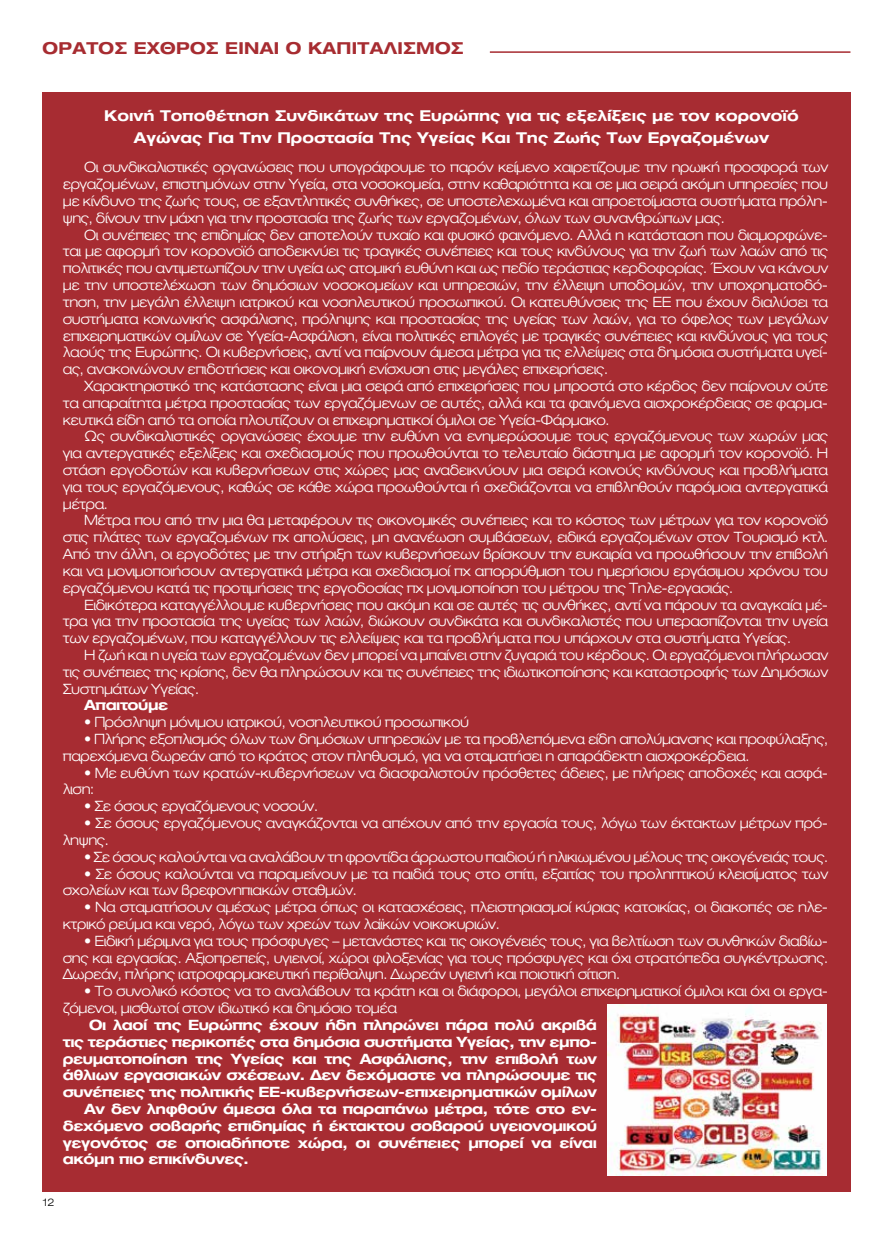
<style>
.page{position:relative;width:893px;height:1234px;background:#fff}
.page>*{position:absolute;margin:0;border:0;box-sizing:border-box;transform-origin:0 0}
.t1{font:700 expanded 16.5px "Ford Greek";color:#a72c31}
.t2{font:700 expanded 15px/22.5px "Ford Greek";color:#fff;text-align:center}
.t3{font:300 expanded 14.25px/16.8px "Ford Greek";letter-spacing:-.03em;color:#fff;text-align:justify}
.t4{font:700 expanded 14.25px "Ford Greek";letter-spacing:-.03em;color:#fff}
.t5{font:300 expanded 10.5px "Ford Greek";color:#000}
</style>
<div class="page">
<div style="left:43px;top:92px;width:807px;height:1099px;background:#a72c32"></div>
<hr style="left:490px;top:51px;width:360px;height:2px;background:#a72c31">
<img style="left:607px;top:1004px;width:219px;height:170px">
<p class="t1" style="left:43px;top:39px;width:15px">ορατοσ</p>
<p class="t1" style="left:134px;top:39px;width:15px">εχθροσ</p>
<p class="t1" style="left:225px;top:39px;width:12px">είναι</p>
<p class="t1" style="left:286px;top:39px;width:37px">ο καπιταλισμοσ</p>
<p class="t2" style="left:104px;top:104px;width:696px">Κοινή Τοποθέτηση Συνδικάτων της Ευρώπης για τις εξελίξεις με τον κορονοϊό<br>Αγώνας Για Την Προστασία Της Υγείας Και Της Ζωής Των Εργαζομένων</p>
<p class="t3" style="left:63px;top:159px;width:767px;text-indent:21px">Οι συνδικαλιστικές οργανώσεις που υπογράφουμε το παρόν κείμενο χαιρετίζουμε την ηρωική προσφορά των εργαζομένων, επιστημόνων στην Υγεία, στα νοσοκομεία, στην καθαριότητα και σε μια σειρά ακόμη υπηρεσίες που με κίνδυνο της ζωής τους, σε εξαντλητικές συνθήκες, σε υποστελεχωμένα και απροετοίμαστα συστήματα πρόλη&shy;ψης, δίνουν την μάχη για την προστασία της ζωής των εργαζομένων, όλων των συνανθρώπων μας.</p>
<p class="t3" style="left:63px;top:226px;width:767px;text-indent:21px">Οι συνέπειες της επιδημίας δεν αποτελούν τυχαίο και φυσικό φαινόμενο. Αλλά η κατάσταση που διαμορφώνε&shy;ται με αφορμή τον κορονοϊό αποδεικνύει τις τραγικές συνέπειες και τους κινδύνους για την ζωή των λαών από τις πολιτικές που αντιμετωπίζουν την υγεία ως ατομική ευθύνη και ως πεδίο τεράστιας κερδοφορίας. Έχουν να κάνουν με την υποστελέχωση των δημόσιων νοσοκομείων και υπηρεσιών, την έλλειψη υποδομών, την υποχρηματοδό&shy;τηση, την μεγάλη έλλειψη ιατρικού και νοσηλευτικού προσωπικού. Οι κατευθύνσεις της ΕΕ που έχουν διαλύσει τα συστήματα κοινωνικής ασφάλισης, πρόληψης και προστασίας της υγείας των λαών, για το όφελος των μεγάλων επιχειρηματικών ομίλων σε Υγεία-Ασφάλιση, είναι πολιτικές επιλογές με τραγικές συνέπειες και κινδύνους για τους λαούς της Ευρώπης. Οι κυβερνήσεις, αντί να παίρνουν άμεσα μέτρα για τις ελλείψεις στα δημόσια συστήματα υγεί&shy;ας, ανακοινώνουν επιδοτήσεις και οικονομική ενίσχυση στις μεγάλες επιχειρήσεις.</p>
<p class="t3" style="left:63px;top:377px;width:767px;text-indent:21px">Χαρακτηριστικό της κατάστασης είναι μια σειρά από επιχειρήσεις που μπροστά στο κέρδος δεν παίρνουν ούτε τα απαραίτητα μέτρα προστασίας των εργαζόμενων σε αυτές, αλλά και τα φαινόμενα αισχροκέρδειας σε φαρμα&shy;κευτικά είδη από τα οποία πλουτίζουν οι επιχειρηματικοί όμιλοι σε Υγεία-Φάρμακο.</p>
<p class="t3" style="left:63px;top:428px;width:767px;text-indent:21px">Ως συνδικαλιστικές οργανώσεις έχουμε την ευθύνη να ενημερώσουμε τους εργαζόμενους των χωρών μας για αντεργατικές εξελίξεις και σχεδιασμούς που προωθούνται το τελευταίο διάστημα με αφορμή τον κορονοϊό. Η στάση εργοδοτών και κυβερνήσεων στις χώρες μας αναδεικνύουν μια σειρά κοινούς κινδύνους και προβλήματα για τους εργαζόμενους, καθώς σε κάθε χώρα προωθούνται ή σχεδιάζονται να επιβληθούν παρόμοια αντεργατικά μέτρα.</p>
<p class="t3" style="left:63px;top:512px;width:767px;text-indent:21px">Μέτρα που από την μια θα μεταφέρουν τις οικονομικές συνέπειες και το κόστος των μέτρων για τον κορονοϊό στις πλάτες των εργαζομένων πχ απολύσεις, μη ανανέωση συμβάσεων, ειδικά εργαζομένων στον Τουρισμό κτλ.<br>Από την άλλη, οι εργοδότες με την στήριξη των κυβερνήσεων βρίσκουν την ευκαιρία να προωθήσουν την επιβολή και να μονιμοποιήσουν αντεργατικά μέτρα και σχεδιασμοί πχ απορρύθμιση του ημερήσιου εργάσιμου χρόνου του εργαζόμενου κατά τις προτιμήσεις της εργοδοσίας πχ μονιμοποίηση του μέτρου της Τηλε-εργασιάς.</p>
<p class="t3" style="left:63px;top:596px;width:767px;text-indent:21px">Ειδικότερα καταγγέλλουμε κυβερνήσεις που ακόμη και σε αυτές τις συνθήκες, αντί να πάρουν τα αναγκαία μέ&shy;τρα για την προστασία της υγείας των λαών, διώκουν συνδικάτα και συνδικαλιστές που υπερασπίζονται την υγεία των εργαζομένων, που καταγγέλλουν τις ελλείψεις και τα προβλήματα που υπάρχουν στα συστήματα Υγείας.</p>
<p class="t3" style="left:63px;top:646px;width:767px;text-indent:21px">Η ζωή και η υγεία των εργαζομένων δεν μπορεί να μπαίνει στην ζυγαριά του κέρδους. Οι εργαζόμενοι πλήρωσαν τις συνέπειες της κρίσης, δεν θα πληρώσουν και τις συνέπειες της ιδιωτικοποίησης και καταστροφής των Δημόσιων Συστημάτων Υγείας.</p>
<p class="t4" style="left:84px;top:697px;width:86px">Απαιτούμε</p>
<p class="t3" style="left:84px;top:713px;width:386px">• Πρόσληψη μόνιμου ιατρικού, νοσηλευτικού προσωπικού</p>
<p class="t3" style="left:63px;top:730px;width:767px;text-indent:21px">• Πλήρης εξοπλισμός όλων των δημόσιων υπηρεσιών με τα προβλεπόμενα είδη απολύμανσης και προφύλαξης, παρεχόμενα δωρεάν από το κράτος στον πληθυσμό, για να σταματήσει η απαράδεκτη αισχροκέρδεια.</p>
<p class="t3" style="left:63px;top:764px;width:767px;text-indent:21px">• Με ευθύνη των κρατών-κυβερνήσεων να διασφαλιστούν πρόσθετες άδειες, με πλήρεις αποδοχές και ασφά&shy;λιση:</p>
<p class="t3" style="left:84px;top:797px;width:235px">• Σε όσους εργαζόμενους νοσούν.</p>
<p class="t3" style="left:63px;top:814px;width:767px;text-indent:21px">• Σε όσους εργαζόμενους αναγκάζονται να απέχουν από την εργασία τους, λόγω των έκτακτων μέτρων πρό&shy;ληψης.</p>
<p class="t3" style="left:84px;top:848px;width:746px">• Σε όσους καλούνται να αναλάβουν τη φροντίδα άρρωστου παιδιού ή ηλικιωμένου μέλους της οικογένειάς τους.</p>
<p class="t3" style="left:63px;top:865px;width:767px;text-indent:21px">• Σε όσους καλούνται να παραμείνουν με τα παιδιά τους στο σπίτι, εξαιτίας του προληπτικού κλεισίματος των σχολείων και των βρεφονηπιακών σταθμών.</p>
<p class="t3" style="left:63px;top:898px;width:767px;text-indent:21px">• Να σταματήσουν αμέσως μέτρα όπως οι κατασχέσεις, πλειστηριασμοί κύριας κατοικίας, οι διακοπές σε ηλε&shy;κτρικό ρεύμα και νερό, λόγω των χρεών των λαϊκών νοικοκυριών.</p>
<p class="t3" style="left:63px;top:932px;width:767px;text-indent:21px">• Ειδική μέριμνα για τους πρόσφυγες – μετανάστες και τις οικογένειές τους, για βελτίωση των συνθηκών διαβίω&shy;σης και εργασίας. Αξιοπρεπείς, υγιεινοί, χώροι φιλοξενίας για τους πρόσφυγες και όχι στρατόπεδα συγκέντρωσης.<br>Δωρεάν, πλήρης ιατροφαρμακευτική περίθαλψη. Δωρεάν υγιεινή και ποιοτική σίτιση.</p>
<p class="t3" style="left:63px;top:982px;width:767px;text-indent:21px">• Το συνολικό κόστος να το αναλάβουν τα κράτη και οι διάφοροι, μεγάλοι επιχειρηματικοί όμιλοι και όχι οι εργα&shy;ζόμενοι, μισθωτοί στον ιδιωτικό και δημόσιο τομέα</p>
<p class="t4" style="left:89px;top:1016px;width:509px">Οι λαοί της Ευρώπης έχουν ήδη πληρώνει πάρα πολύ ακριβά</p>
<p class="t4" style="left:63px;top:1033px;width:536px">τις τεράστιες περικοπές στα δημόσια συστήματα Υγείας, την εμπο-</p>
<p class="t4" style="left:63px;top:1050px;width:536px">ρευματοποίηση της Υγείας και της Ασφάλισης, την επιβολή των</p>
<p class="t4" style="left:63px;top:1067px;width:536px">άθλιων εργασιακών σχέσεων. Δεν δεχόμαστε να πληρώσουμε τις</p>
<p class="t4" style="left:63px;top:1083px;width:536px">συνέπειες της πολιτικής ΕΕ-κυβερνήσεων-επιχειρηματικών ομίλων</p>
<p class="t4" style="left:84px;top:1100px;width:514px">Αν δεν ληφθούν άμεσα όλα τα παραπάνω μέτρα, τότε στο εν-</p>
<p class="t4" style="left:63px;top:1117px;width:536px">δεχόμενο σοβαρής επιδημίας ή έκτακτου σοβαρού υγειονομικού</p>
<p class="t4" style="left:63px;top:1134px;width:536px">γεγονότος σε οποιαδήποτε χώρα, οι συνέπειες μπορεί να είναι</p>
<p class="t4" style="left:63px;top:1151px;width:188px">ακόμη πιο επικίνδυνες.</p>
<p class="t5" style="left:43px;top:1196px;width:13px">12</p>
</div>
